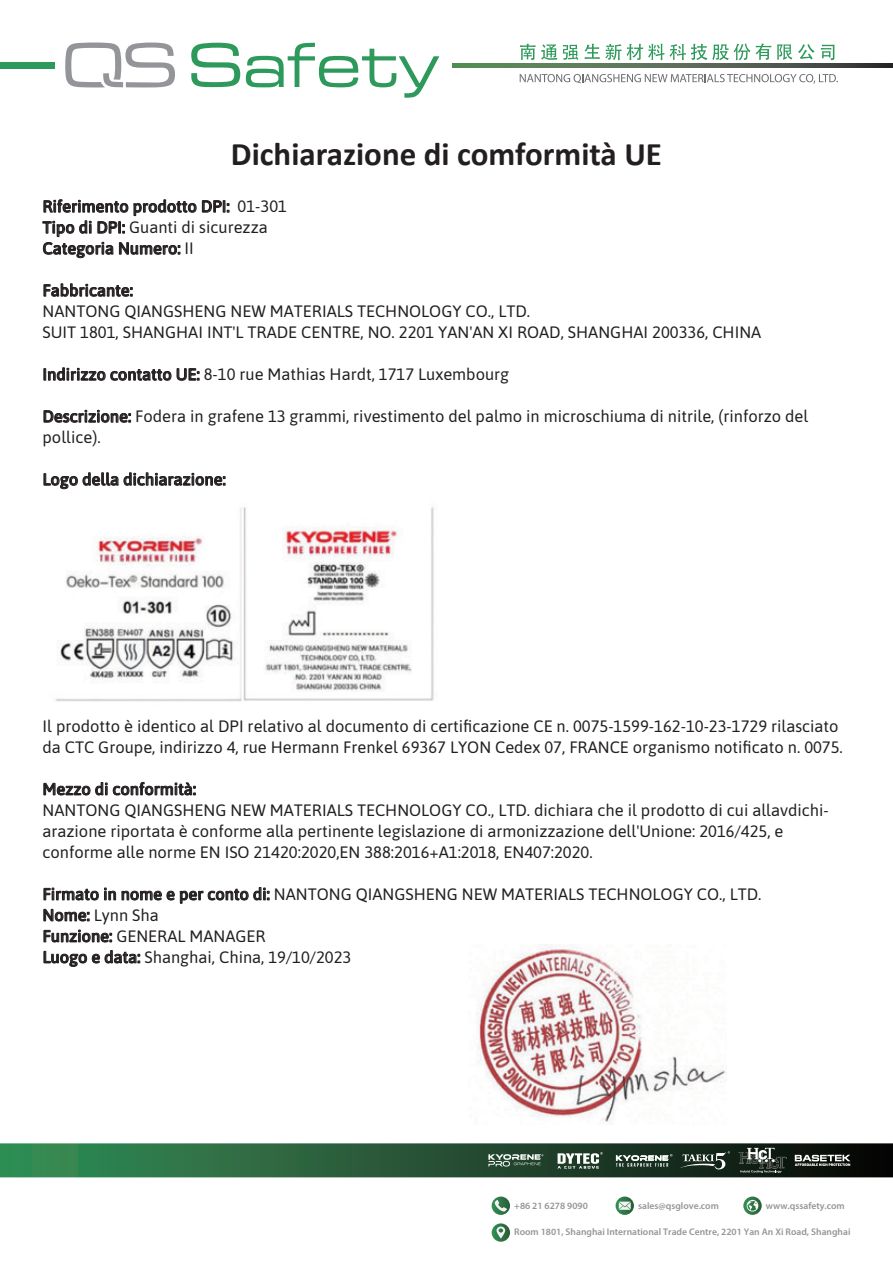
<style>
.page{position:relative;width:893px;height:1263px;background:#fff}
.page>*{position:absolute;margin:0;border:0;box-sizing:border-box;transform-origin:0 0}
.t1{font:700 33px "Calibri";color:#231f20}
.t2{font:16.5px/21px "Asap";color:#231f20}
.t3{font:500 16.5px/21px "Asap";color:#231f20}
.t4{font:16.5px/21px "Asap";color:#211e1e}
.t5{font:600 9.6px "Myriad Pro";color:#939598}
.s1{font-weight:400}
.s2{font-weight:500}
.s3{font-weight:500;color:#231f20}
</style>
<div class="page">
<svg style="left:520px;top:44px;width:15px;height:16px"></svg>
<svg style="left:541px;top:44px;width:16px;height:16px"></svg>
<svg style="left:563px;top:45px;width:15px;height:15px"></svg>
<svg style="left:584px;top:43px;width:187px;height:17px"></svg>
<svg style="left:777px;top:44px;width:15px;height:16px"></svg>
<svg style="left:798px;top:44px;width:17px;height:16px"></svg>
<svg style="left:821px;top:45px;width:13px;height:15px"></svg>
<svg style="left:520px;top:74px;width:318px;height:10px"></svg>
<svg style="left:65px;top:43px;width:110px;height:44px"></svg>
<svg style="left:191px;top:43px;width:248px;height:55px"></svg>
<div style="left:0;top:63px;width:54px;height:6px;background:#2d995b"></div>
<svg style="left:453px;top:63px;width:440px;height:5px;background:#536851"></svg>
<svg style="left:202px;top:200px;width:27px;height:13px"></svg>
<svg style="left:42px;top:199px;width:154px;height:59px"></svg>
<svg style="left:44px;top:283px;width:88px;height:14px"></svg>
<svg style="left:44px;top:367px;width:127px;height:14px"></svg>
<svg style="left:177px;top:368px;width:22px;height:13px"></svg>
<svg style="left:44px;top:410px;width:87px;height:13px"></svg>
<svg style="left:44px;top:472px;width:181px;height:17px"></svg>
<svg style="left:44px;top:782px;width:63px;height:13px"></svg>
<svg style="left:113px;top:782px;width:83px;height:13px"></svg>
<svg style="left:44px;top:887px;width:225px;height:34px"></svg>
<svg style="left:44px;top:930px;width:68px;height:12px"></svg>
<svg style="left:44px;top:950px;width:96px;height:17px"></svg>
<svg style="left:0;top:1143px;width:893px;height:34px;background:#30593e"></svg>
<svg style="left:616px;top:1196px;width:18px;height:19px"></svg>
<svg style="left:619px;top:1201px;width:12px;height:9px"></svg>
<svg style="left:492px;top:1196px;width:18px;height:19px"></svg>
<svg style="left:495px;top:1200px;width:12px;height:11px"></svg>
<svg style="left:743px;top:1196px;width:19px;height:19px"></svg>
<svg style="left:747px;top:1200px;width:11px;height:11px"></svg>
<svg style="left:492px;top:1223px;width:18px;height:19px"></svg>
<svg style="left:496px;top:1226px;width:9px;height:12px"></svg>
<img style="left:55px;top:507px;width:379px;height:195px">
<img style="left:477px;top:945px;width:250px;height:179px">
<h1 class="t1" style="left:231px;top:131px;width:433px">Dichiarazione di comformità UE</h1>
<p class="t3" style="left:43px;top:195px;width:246px">Riferimento prodotto DPI: <span class="s1">01-301<br></span>Tipo di DPI: <span class="s1">Guanti di sicurezza<br></span>Categoria Numero: <span class="s1">II</span></p>
<p class="t3" style="left:43px;top:279px;width:92px">Fabbricante:</p>
<p class="t2" style="left:43px;top:300px;width:720px">NANTONG QIANGSHENG NEW MATERIALS TECHNOLOGY CO., LTD.<br>SUIT 1801, SHANGHAI INT'L TRADE CENTRE, NO. 2201 YAN'AN XI ROAD, SHANGHAI 200336, CHINA</p>
<p class="t2" style="left:43px;top:363px;width:468px"><span class="s2">Indirizzo contatto UE:</span> 8-10 rue Mathias Hardt, 1717 Luxembourg</p>
<p class="t4" style="left:43px;top:405px;width:767px"><span class="s3">Descrizione:</span> Fodera in grafene 13 grammi, rivestimento del palmo in microschiuma di nitrile, (rinforzo del pollice).</p>
<p class="t3" style="left:43px;top:468px;width:185px">Logo della dichiarazione:</p>
<p class="t2" style="left:43px;top:715px;width:802px">Il prodotto è identico al DPI relativo al documento di certificazione CE n. 0075-1599-162-10-23-1729 rilasciato da CTC Groupe, indirizzo 4, rue Hermann Frenkel 69367 LYON Cedex 07, FRANCE organismo notificato n. 0075.</p>
<p class="t3" style="left:43px;top:778px;width:155px">Mezzo di conformità:</p>
<p class="t2" style="left:43px;top:799px;width:788px">NANTONG QIANGSHENG NEW MATERIALS TECHNOLOGY CO., LTD. dichiara che il prodotto di cui allavdichi&shy;arazione riportata è conforme alla pertinente legislazione di armonizzazione dell'Unione: 2016/425, e conforme alle norme EN ISO 21420:2020,EN 388:2016+A1:2018, EN407:2020.</p>
<p class="t2" style="left:43px;top:883px;width:720px"><span class="s2">Firmato in nome e per conto di:</span> NANTONG QIANGSHENG NEW MATERIALS TECHNOLOGY CO., LTD.<br><span class="s2">Nome:</span> Lynn Sha<br><span class="s2">Funzione:</span> GENERAL MANAGER<br><span class="s2">Luogo e data:</span> Shanghai, China, 19/10/2023</p>
<p class="t5" style="left:638px;top:1199px;width:82px">sales@qsglove.com</p>
<p class="t5" style="left:766px;top:1199px;width:80px">www.qssafety.com</p>
<p class="t5" style="left:514px;top:1199px;width:75px">+86 21 6278 9090</p>
<p class="t5" style="left:514px;top:1226px;width:338px">Room 1801, Shanghai International Trade Centre, 2201 Yan An Xi Road, Shanghai</p>
</div>
